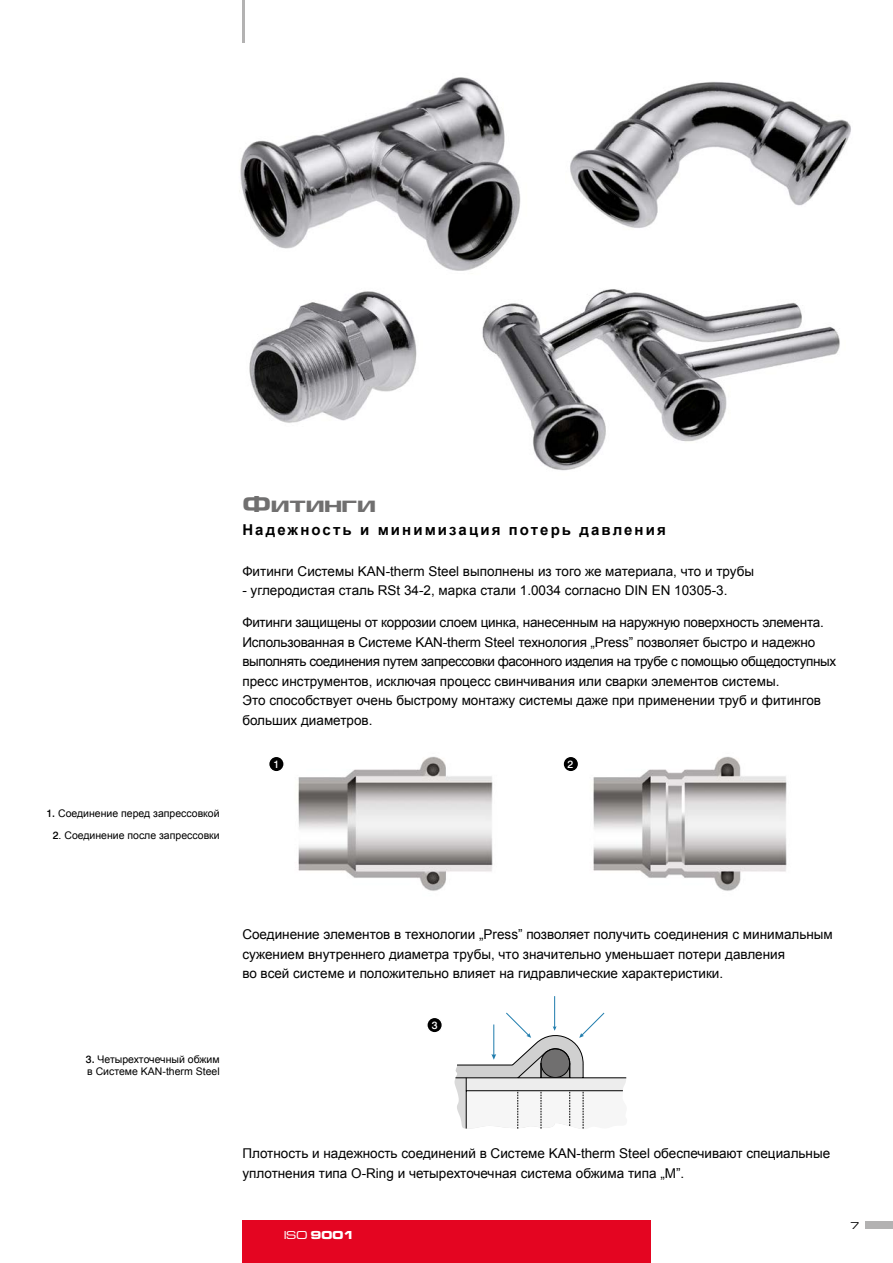
<style>
.page{position:relative;width:893px;height:1263px;background:#fff}
.page>*{position:absolute;margin:0;border:0;box-sizing:border-box;transform-origin:0 0}
.t1{font:24px "Microgramma D Bol Ext";color:#706f6f}
.t2{font:700 15px "Arial";letter-spacing:.14em;color:#000}
.t3{font:13.5px/19.5px "Arial";color:#000}
.t4{font:12px "Microgramma D Bol Ext";color:#fff}
.t5{font:10.5px/11.2px "Arial";color:#000}
.t6{font:10.5px "Swis 721 Md EU";color:#fff}
.t7{font:10.5px "Microgramma D Med Ext";color:#000}
.s1{font-family:"Swis 721 Md EU"}
.s2{font-family:"Microgramma D Med Ext"}
</style>
<div class="page">
<div style="left:242px;top:1220px;width:409px;height:43px;background:#e40521"></div>
<hr style="left:242px;top:0;width:2px;height:43px;background:#b3b2b2">
<div style="left:865px;top:1222px;width:28px;height:7px;background:#b3b2b2"></div>
<img style="left:593px;top:756px;width:194px;height:135px">
<img style="left:298px;top:756px;width:195px;height:135px">
<div style="left:269px;top:756px;width:15px;height:16px;background:#000;border-radius:50%"></div>
<div style="left:268px;top:755px;width:17px;height:17px;border:2px solid #fff;border-radius:50%"></div>
<div style="left:427px;top:1017px;width:15px;height:16px;background:#000;border-radius:50%"></div>
<div style="left:426px;top:1016px;width:17px;height:17px;border:2px solid #fff;border-radius:50%"></div>
<div style="left:563px;top:756px;width:16px;height:16px;background:#000;border-radius:50%"></div>
<div style="left:562px;top:755px;width:17px;height:17px;border:2px solid #fff;border-radius:50%"></div>
<img style="left:249px;top:291px;width:168px;height:132px">
<img style="left:570px;top:82px;width:281px;height:146px">
<img style="left:239px;top:77px;width:282px;height:194px">
<img style="left:482px;top:289px;width:358px;height:182px">
<hr style="left:554px;top:996px;width:1px;height:32px;background:#227eae">
<svg style="left:454px;top:1011px;width:173px;height:118px"></svg>
<p class="t5" style="left:46px;top:807px;width:175px"><span class="s1">1.</span> Соединение перед запрессовкой</p>
<p class="t5" style="left:53px;top:830px;width:168px"><span class="s1">2</span>. Соединение после запрессовки</p>
<h1 class="t1" style="left:242px;top:488px;width:134px">Фитинги</h1>
<p class="t2" style="left:242px;top:519px;width:425px">Надежность и минимизация потерь давления</p>
<p class="t3" style="left:242px;top:561px;width:513px">Фитинги Системы KAN-therm Steel выполнены из того же материала, что и трубы</p>
<p class="t3" style="left:242px;top:581px;width:487px">- углеродистая сталь RSt 34-2, марка стали 1.0034 согласно DIN EN 10305-3.</p>
<p class="t3" style="left:242px;top:613px;width:595px">Фитинги защищены от коррозии слоем цинка, нанесенным на наружную поверхность элемента.<br>Использованная в Системе KAN-therm Steel технология „Press” позволяет быстро и надежно выполнять соединения путем запрессовки фасонного изделия на трубе с помощью общедоступных пресс инструментов, исключая процесс свинчивания или сварки элементов системы.<br>Это способствует очень быстрому монтажу системы даже при применении труб и фитингов больших диаметров.</p>
<p class="t6" style="left:273px;top:757px;width:7px">1</p>
<p class="t6" style="left:568px;top:757px;width:7px">2</p>
<p class="t5" style="left:86px;top:1054px;width:135px"><span class="s1">3.</span> Четырехточечный обжим в Системе KAN-therm Steel</p>
<p class="t3" style="left:242px;top:925px;width:592px">Соединение элементов в технологии „Press” позволяет получить соединения с минимальным сужением внутреннего диаметра трубы, что значительно уменьшает потери давления<br>во всей системе и положительно влияет на гидравлические характеристики.</p>
<p class="t6" style="left:432px;top:1018px;width:7px">3</p>
<p class="t3" style="left:242px;top:1144px;width:589px">Плотность и надежность соединений в Системе KAN-therm Steel обеспечивают специальные уплотнения типа O-Ring и четырехточечная система обжима типа „М”.</p>
<p class="t4" style="left:284px;top:1227px;width:71px"><span class="s2">ISO</span> 9001</p>
<p class="t7" style="left:851px;top:1219px;width:10px">7</p>
</div>
